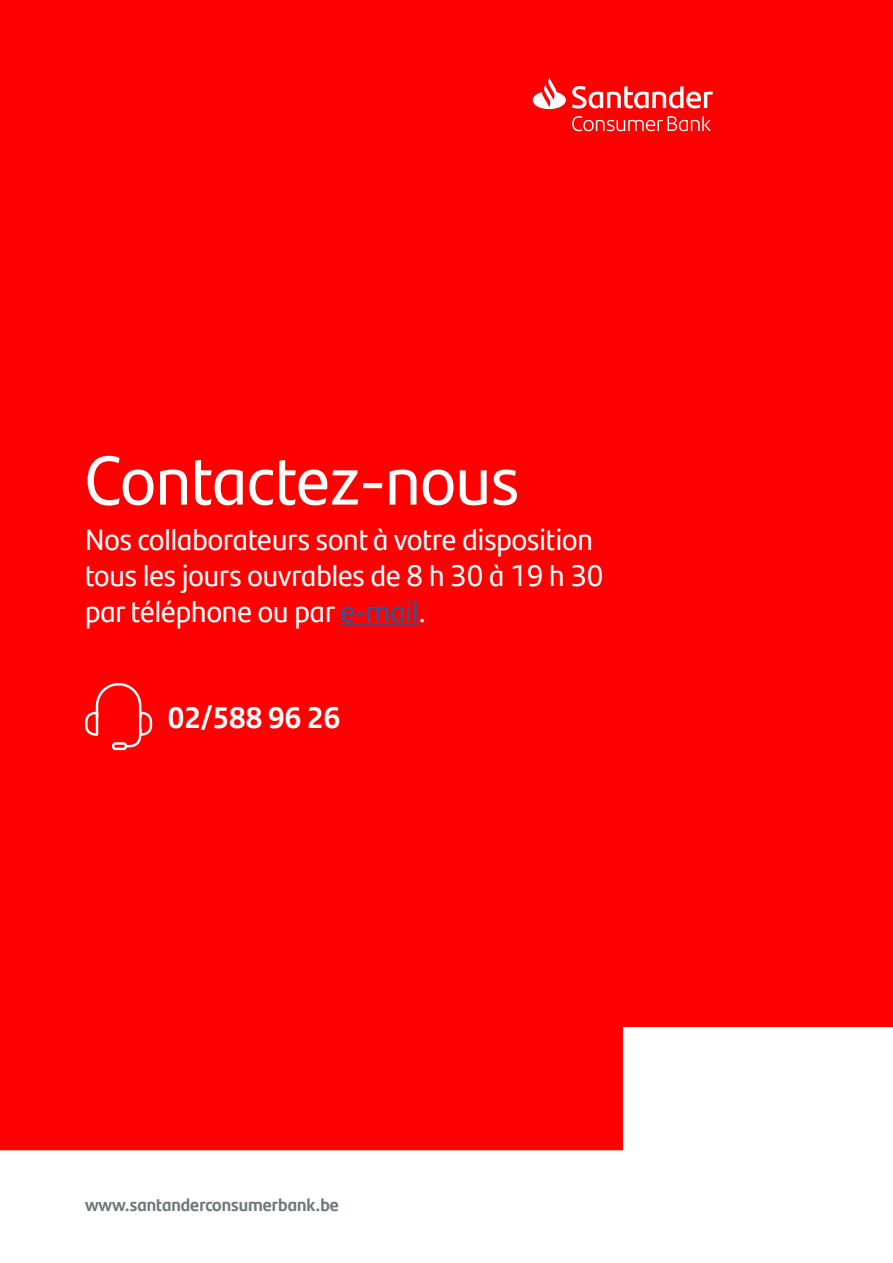
<style>
.page{position:relative;width:893px;height:1263px;background:#fff}
.page>*{position:absolute;margin:0;border:0;box-sizing:border-box;transform-origin:0 0}
.t1{font:69px "Santander Headline";color:#fff}
.t2{font:30px/36px "Santander Headline";color:#fff}
.t3{font:700 30px "Santander Headline";color:#fff}
.t4{font:700 18px "Santander Headline";color:#6c787a}
.s1{color:#275b9b}
</style>
<div class="page">
<div style="left:0;top:0;width:893px;height:1150px;background:#f00"></div>
<hr style="left:340px;top:623px;width:79px;height:2px;background:#275b9b">
<svg style="left:83px;top:684px;width:71px;height:65px;background:#ff1d1d"></svg>
<div style="left:112px;top:742px;width:15px;height:8px;border:2px solid #fff;border-radius:2px"></div>
<svg style="left:533px;top:78px;width:180px;height:53px"></svg>
<h1 class="t1" style="left:85px;top:428px;width:436px">Contactez-nous</h1>
<p class="t2" style="left:85px;top:520px;width:520px">Nos collaborateurs sont à votre disposition tous les jours ouvrables de 8 h 30 à 19 h 30 par téléphone ou par <span class="s1">e-mail</span>.</p>
<p class="t3" style="left:168px;top:694px;width:174px">02/588 96 26</p>
<p class="t4" style="left:85px;top:1190px;width:255px">www.santanderconsumerbank.be</p>
</div>
